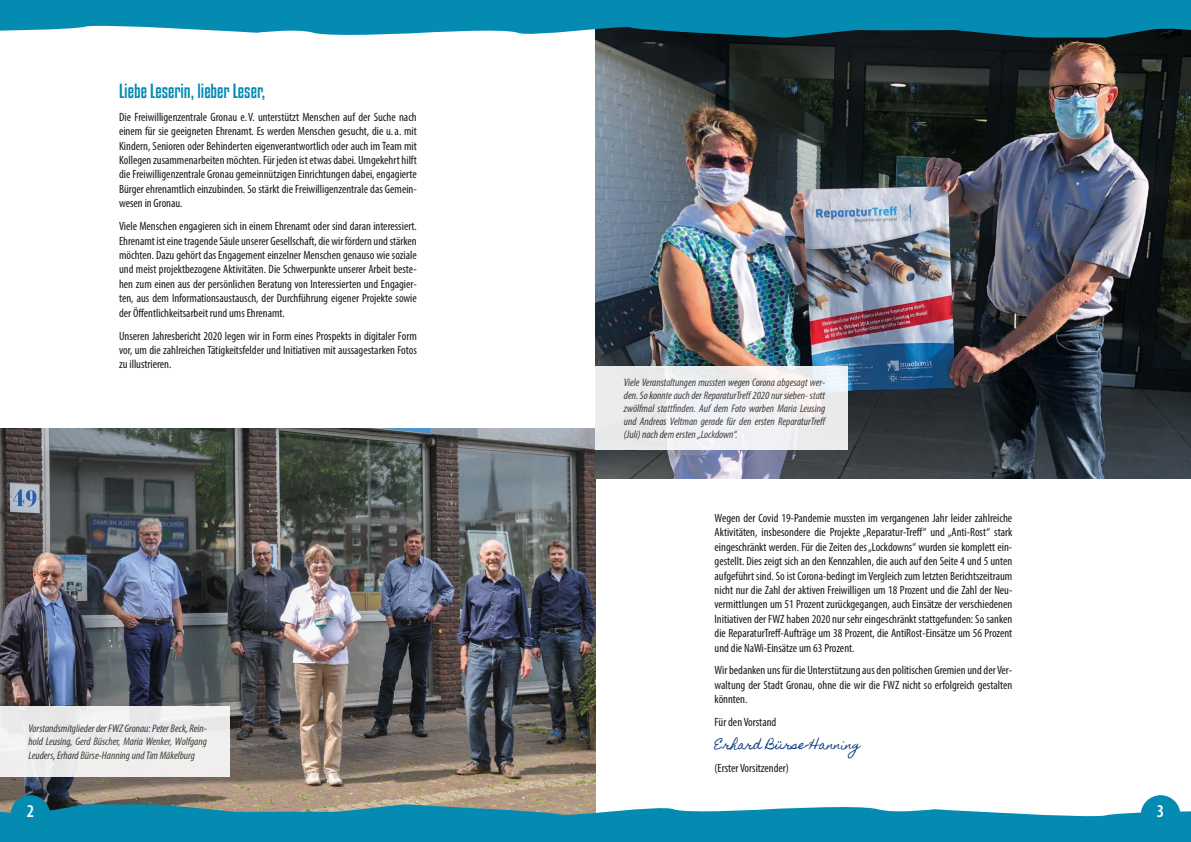
<style>
.page{position:relative;width:1191px;height:842px;background:#fff}
.page>*{position:absolute;margin:0;border:0;box-sizing:border-box;transform-origin:0 0}
.t1{font:18px "Kenyan Coffee Rg";color:#048bb2}
.t2{font:600 condensed 18px "Myriad Pro";color:#fff}
.t3{font:condensed 12px/14.4px "Myriad Pro";color:#1a171b;text-align:justify}
.t4{font:12px "Homemade Apple";color:#0a3982}
.t5{font:italic condensed 11px/13.2px "Myriad Pro";color:#3a3934;text-align:justify}
</style>
<div class="page">
<img style="left:0;top:428px;width:595px;height:376px">
<div style="left:0;top:706px;width:230px;height:70px;background:#f0efee"></div>
<img style="left:595px;top:38px;width:596px;height:441px">
<div style="left:595px;top:366px;width:253px;height:84px;background:linear-gradient(to right,#ebecee,#f1f1f2)"></div>
<svg style="left:0;top:804px;width:1191px;height:38px;background:#2596b5"></svg>
<svg style="left:0;top:0;width:1191px;height:38px;background:#1c8dae"></svg>
<div style="left:1140px;top:795px;width:40px;height:40px;background:#048bb2;border-radius:50%"></div>
<div style="left:11px;top:795px;width:39px;height:40px;background:#048bb2;border-radius:50%"></div>
<h1 class="t1" style="left:119px;top:80px;width:147px">Liebe Leserin, lieber Leser,</h1>
<p class="t3" style="left:119px;top:110px;width:299px">Die Freiwilligenzentrale Gronau e.V. unterstützt Menschen auf der Suche nach einem für sie geeigneten Ehrenamt. Es werden Menschen gesucht, die u.a. mit Kindern, Senioren oder Behinderten eigenverantwortlich oder auch im Team mit Kollegen zusammenarbeiten möchten. Für jeden ist etwas dabei. Umgekehrt hilft die Freiwilligenzentrale Gronau gemeinnützigen Einrichtungen dabei, engagierte Bürger ehrenamtlich einzubinden. So stärkt die Freiwilligenzentrale das Gemein&shy;wesen in Gronau.</p>
<p class="t3" style="left:119px;top:219px;width:299px">Viele Menschen engagieren sich in einem Ehrenamt oder sind daran interessiert.<br>Ehrenamt ist eine tragende Säule unserer Gesellschaft, die wir fördern und stärken möchten. Dazu gehört das Engagement einzelner Menschen genauso wie soziale und meist projektbezogene Aktivitäten. Die Schwerpunkte unserer Arbeit beste&shy;hen zum einen aus der persönlichen Beratung von Interessierten und Engagier&shy;ten, aus dem Informationsaustausch, der Durchführung eigener Projekte sowie der Öffentlichkeitsarbeit rund ums Ehrenamt.</p>
<p class="t3" style="left:119px;top:328px;width:299px">Unseren Jahresbericht 2020 legen wir in Form eines Prospekts in digitaler Form vor, um die zahlreichen Tätigkeitsfelder und Initiativen mit aussagestarken Fotos zu illustrieren.</p>
<p class="t5" style="left:28px;top:722px;width:180px">Vorstandsmitglieder der FWZ Gronau: Peter Beck, Rein&shy;hold Leusing, Gerd Büscher, Maria Wenker, Wolfgang Leuders, Erhard Bürse-Hanning und Tim Mäkelburg</p>
<p class="t5" style="left:624px;top:375px;width:204px">Viele Veranstaltungen mussten wegen Corona abgesagt wer&shy;den. So konnte auch der ReparaturTreff 2020 nur sieben- statt zwölfmal stattfinden. Auf dem Foto warben Maria Leusing und Andreas Veltman gerade für den ersten ReparaturTreff (Juli) nach dem ersten „Lockdown“.</p>
<p class="t3" style="left:714px;top:511px;width:299px">Wegen der Covid 19-Pandemie mussten im vergangenen Jahr leider zahlreiche Aktivitäten, insbesondere die Projekte „Reparatur-Treff“ und „Anti-Rost“ stark eingeschränkt werden. Für die Zeiten des „Lockdowns“ wurden sie komplett ein&shy;gestellt. Dies zeigt sich an den Kennzahlen, die auch auf den Seite 4 und 5 unten aufgeführt sind. So ist Corona-bedingt im Vergleich zum letzten Berichtszeitraum nicht nur die Zahl der aktiven Freiwilligen um 18 Prozent und die Zahl der Neu&shy;vermittlungen um 51 Prozent zurückgegangen, auch Einsätze der verschiedenen Initiativen der FWZ haben 2020 nur sehr eingeschränkt stattgefunden: So sanken die ReparaturTreff-Aufträge um 38 Prozent, die AntiRost-Einsätze um 56 Prozent und die NaWi-Einsätze um 63 Prozent.</p>
<p class="t3" style="left:714px;top:663px;width:299px">Wir bedanken uns für die Unterstützung aus den politischen Gremien und der Ver&shy;waltung der Stadt Gronau, ohne die wir die FWZ nicht so erfolgreich gestalten könnten.</p>
<p class="t3" style="left:714px;top:715px;width:63px">Für den Vorstand</p>
<p class="t4" style="left:714px;top:738px;width:147px">Erhard Bürse-Hanning</p>
<p class="t3" style="left:714px;top:761px;width:76px">(Erster Vorsitzender)</p>
<h1 class="t2" style="left:27px;top:801px;width:9px">2</h1>
<h1 class="t2" style="left:1156px;top:801px;width:9px">3</h1>
</div>
